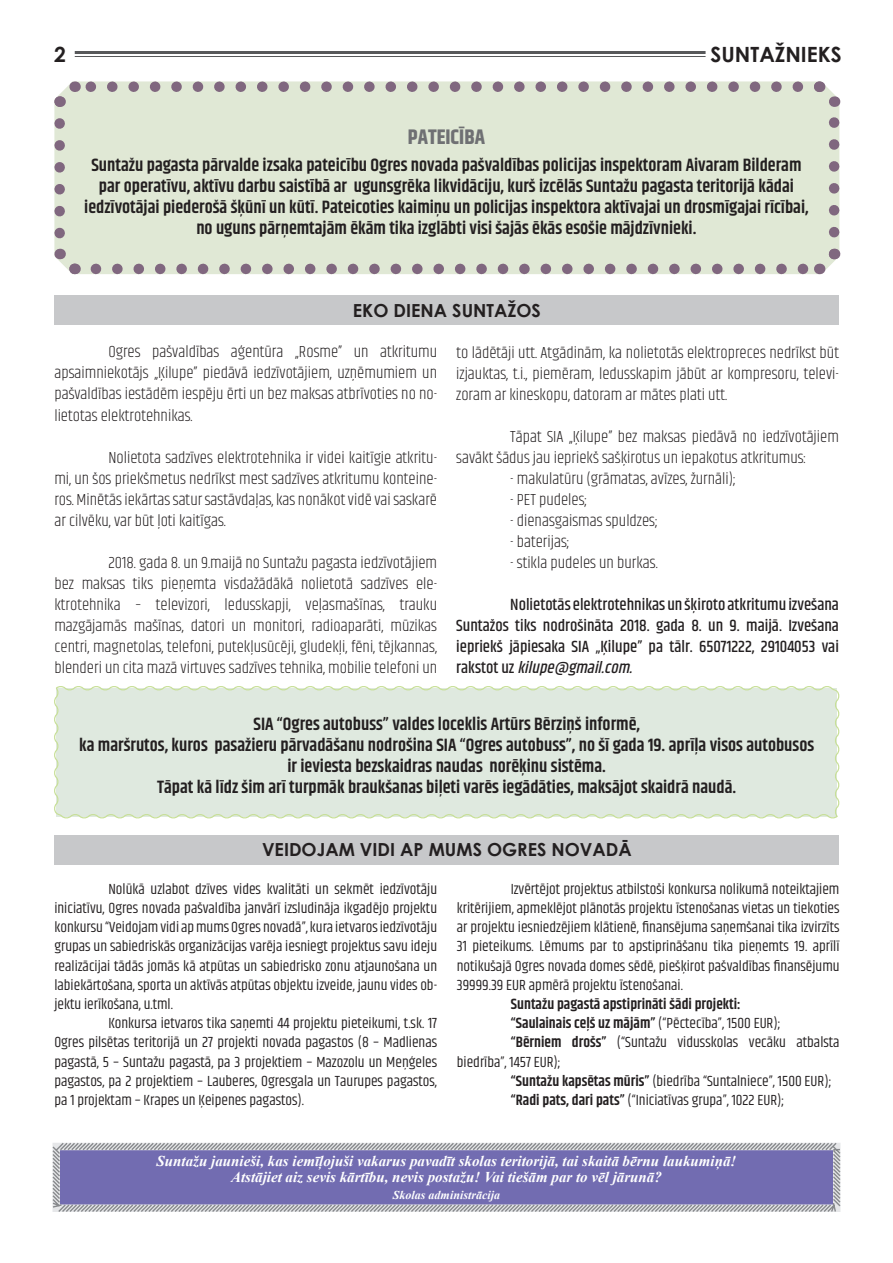
<style>
.page{position:relative;width:893px;height:1263px;background:#fff}
.page>*{position:absolute;margin:0;border:0;box-sizing:border-box;transform-origin:0 0}
.t1{font:700 21px "Century Gothic";color:#231f20}
.t2{font:700 21px "Khand";color:#6f7073}
.t3{font:600 18px/21px "Khand";color:#231f20;text-align:center}
.t4{font:700 18px "Century Gothic";color:#231f20}
.t5{font:300 16.5px/21px "Khand";color:#231f20;text-align:justify}
.t6{font:500 16.5px/21px "Khand";color:#231f20;text-align:justify}
.t7{font:15px/19.2px "Khand";color:#231f20;text-align:justify}
.t8{font:italic 700 15px/16.5px "Times New Roman";color:#fff;text-align:center}
.t9{font:600 15px "Khand";color:#231f20}
.t10{font:italic 700 12px "Times New Roman";color:#fff}
.s1{font-style:italic}
.s2{font-weight:400}
.s3{font-weight:600}
</style>
<div class="page">
<hr style="left:75px;top:51px;width:631px;height:3px;background:#57585a">
<hr style="left:75px;top:56px;width:631px;height:1px;background:#57585a">
<div style="left:54px;top:295px;width:785px;height:30px;background:#c7c8ca"></div>
<div style="left:54px;top:835px;width:785px;height:29px;background:#c7c8ca"></div>
<div style="left:54px;top:686px;width:786px;height:133px;background:#dfe9df"></div>
<div style="left:54px;top:81px;width:785px;height:193px;background:#e0e8d5"></div>
<svg style="left:54px;top:123px;width:35px;height:152px;background:#d5d8cc"></svg>
<svg style="left:96px;top:239px;width:745px;height:36px;background:#d6dacc"></svg>
<svg style="left:804px;top:81px;width:37px;height:151px;background:#d6dacd"></svg>
<svg style="left:54px;top:81px;width:744px;height:35px;background:#d5d9cb"></svg>
<svg style="left:52px;top:1142px;width:789px;height:70px;background:#8480b4"></svg>
<h1 class="t1" style="left:54px;top:39px;width:13px">2</h1>
<h1 class="t1" style="left:711px;top:38px;width:131px">SUNTAŽN IEKS</h1>
<h1 class="t2" style="left:408px;top:122px;width:79px">PATEICĪBA</h1>
<p class="t3" style="left:84px;top:155px;width:726px">Suntažu pagasta pārvalde izsaka pateicību Ogres novada pašvaldības policijas inspektoram Aivaram Bilderam par operatīvu, aktīvu darbu saistībā ar ugunsgrēka likvidāciju, kurš izcēlās Suntažu pagasta teritorijā kādai iedzīvotājai piederošā šķūnī un kūtī. Pateicoties kaimiņu un policijas inspektora aktīvajai un drosmīgajai rīcībai, no uguns pārņemtajām ēkām tika izglābti visi šajās ēkās esošie mājdzīvnieki.</p>
<p class="t4" style="left:353px;top:296px;width:176px">EKO DIENA SUNTAŽOS</p>
<p class="t5" style="left:54px;top:342px;width:384px;text-indent:54px">Ogres pašvaldības aģentūra „Rosme” un atkritumu apsaimniekotājs „Ķilupe” piedāvā iedzīvotājiem, uzņēmumiem un pašvaldības iestādēm iespēju ērti un bez maksas atbrīvoties no no&shy;lietotas elektrotehnikas.</p>
<p class="t5" style="left:54px;top:447px;width:384px;text-indent:54px">Nolietota sadzīves elektrotehnika ir videi kaitīgie atkritu&shy;mi, un šos priekšmetus nedrīkst mest sadzīves atkritumu konteine&shy;ros. Minētāsiekārtassatursastāvdaļas,kas nonākotvidē vaisaskarē ar cilvēku, var būt ļoti kaitīgas.</p>
<p class="t5" style="left:54px;top:552px;width:384px;text-indent:54px">2018. gada 8. un 9.maijā no Suntažu pagasta iedzīvotājiem bez maksas tiks pieņemta visdažādākā nolietotā sadzīves ele&shy;ktrotehnika – televizori, ledusskapji, veļasmašīnas, trauku mazgājamās mašīnas, datori un monitori, radioaparāti, mūzikas centri, magnetolas, telefoni, putekļusūcēji, gludekļi, fēni, tējkannas, blenderi un cita mazā virtuves sadzīves tehnika, mobilie telefoni un</p>
<p class="t5" style="left:456px;top:342px;width:384px">to lādētāji utt. Atgādinām, ka nolietotās elektropreces nedrīkst būt izjauktas, t.i., piemēram, ledusskapim jābūt ar kompresoru, televi&shy;zoram ar kineskopu, datoram ar mātes plati utt.</p>
<p class="t5" style="left:456px;top:426px;width:384px;text-indent:54px">Tāpat SIA „Ķilupe” bez maksas piedāvā no iedzīvotājiem savākt šādus jau iepriekš sašķirotus un iepakotus atkritumus:</p>
<p class="t5" style="left:510px;top:468px;width:227px">- makulatūru (grāmatas, avīzes, žurnāli);</p>
<p class="t5" style="left:510px;top:489px;width:79px">- PET pudeles;</p>
<p class="t5" style="left:510px;top:510px;width:149px">- dienasgaismas spuldzes;</p>
<p class="t5" style="left:510px;top:531px;width:61px">- baterijas;</p>
<p class="t5" style="left:510px;top:552px;width:149px">- stikla pudeles un burkas.</p>
<p class="t6" style="left:456px;top:595px;width:384px;text-indent:54px">Nolietotās elektrotehnikas un šķiroto atkritumu izvešana Suntažos tiks nodrošināta 2018. gada 8. un 9. maijā. Izvešana iepriekš jāpiesaka SIA „Ķilupe” pa tālr. 65071222, 29104053 vai r a k s t o t u z <span class="s1">kilupe@gmail.com.</span></p>
<p class="t3" style="left:79px;top:715px;width:737px">SIA “Ogres autobuss” valdes loceklis Artūrs Bērziņš informē,<br>ka maršrutos, kuros pasažieru pārvadāšanu nodrošina SIA “Ogres autobuss”, no šī gada 19. aprīļa visos autobusos ir ieviesta bezskaidras naudas norēķinu sistēma.<br>Tāpat kā līdz šim arī turpmāk braukšanas biļeti varēs iegādāties, maksājot skaidrā naudā.</p>
<p class="t4" style="left:262px;top:836px;width:41px">VEIDOJAM</p>
<p class="t4" style="left:360px;top:836px;width:83px">VIDI AP MUMS</p>
<p class="t4" style="left:487px;top:836px;width:79px">OGRES NOVADĀ</p>
<p class="t7" style="left:54px;top:880px;width:384px;text-indent:54px">Nolūkā uzlabot dzīves vides kvalitāti un sekmēt iedzīvotāju iniciatīvu, Ogres novada pašvaldība janvārī izsludināja ikgadējo projektu konkursu “Veidojamvidi apmums Ogres novadā”, kura ietvarosiedzīvotāju grupas un sabiedriskās organizācijas varēja iesniegt projektus savu ideju realizācijai tādās jomās kā atpūtas un sabiedrisko zonu atjaunošana un labiekārtošana, sporta un aktīvās atpūtas objektu izveide, jaunu vides ob&shy;jektu ierīkošana, u.tml.</p>
<p class="t7" style="left:54px;top:1015px;width:384px;text-indent:54px">Konkursa ietvaros tika saņemti 44 projektu pieteikumi, t.sk. 17<br>Ogres pilsētas teritorijā un 27 projekti novada pagastos (8 – Madlienas pagastā, 5 – Suntažu pagastā, pa 3 projektiem – Mazozolu un Meņģeles pagastos, pa 2 projektiem – Lauberes, Ogresgala un Taurupes pagastos, pa 1 projektam – Krapes un Ķeipenes pagastos).</p>
<p class="t7" style="left:457px;top:880px;width:384px;text-indent:54px">Izvērtējot projektus atbilstoši konkursa nolikumā noteiktajiem kritērijiem, apmeklējot plānotās projektu īstenošanas vietas un tiekoties ar projektu iesniedzējiem klātienē, finansējuma saņemšanai tika izvirzīts 31 pieteikums. Lēmums par to apstiprināšanu tika pieņemts 19. aprīlī notikušajā Ogres novada domes sēdē, piešķirot pašvaldības finansējumu 39999.39 EUR apmērā projektu īstenošanai.</p>
<p class="t9" style="left:511px;top:994px;width:231px">Suntažu pagastā apstiprināti šādi projekti:</p>
<p class="t9" style="left:511px;top:1013px;width:271px">“Saulainais ceļš uz mājām” <span class="s2">(“Pēctecība”, 1500 EUR);</span></p>
<p class="t7" style="left:511px;top:1034px;width:330px"><span class="s3">“Bērniem drošs”</span> (“Suntažu vidusskolas vecāku atbalsta</p>
<p class="t7" style="left:457px;top:1053px;width:105px">biedrība”, 1457 EUR);</p>
<p class="t7" style="left:511px;top:1072px;width:322px"><span class="s3">“Suntažu kapsētas mūris”</span> (biedrība “Suntalniece”, 1500 EUR);</p>
<p class="t7" style="left:511px;top:1091px;width:275px"><span class="s3">“Radi pats, dari pats”</span> (“Iniciatīvas grupa”, 1022 EUR);</p>
<p class="t8" style="left:157px;top:1152px;width:581px">Suntažu jaunieši, kas iemīļojuši vakarus pavadīt skolas teritorijā, tai skaitā bērnu laukumiņā!<br>Atstājiet aiz sevis kārtību, nevis postažu! Vai tiešām par to vēl jārunā?</p>
<p class="t10" style="left:393px;top:1186px;width:109px">Skolas administrācija</p>
</div>
